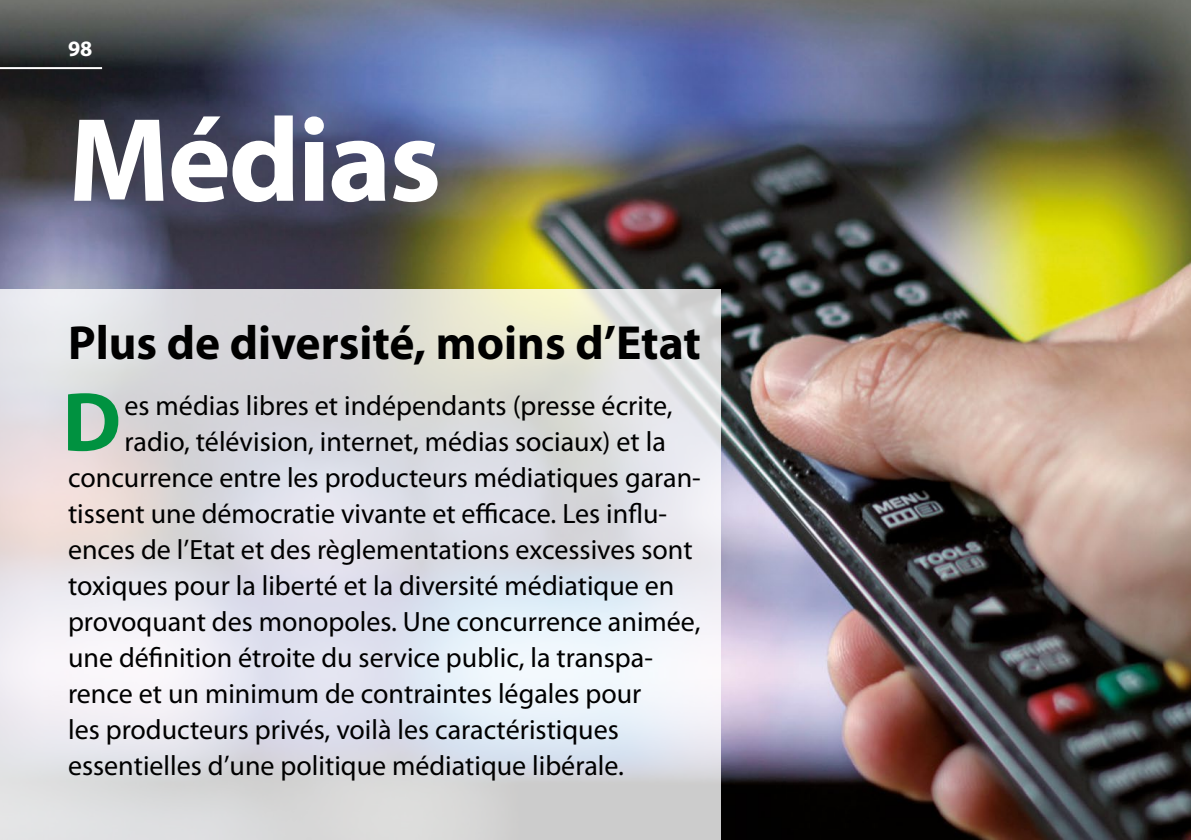
<style>
.page{position:relative;width:1191px;height:840px;background:#fff}
.page>*{position:absolute;margin:0;border:0;box-sizing:border-box;transform-origin:0 0}
.t1{font:700 120px "Myriad Pro";letter-spacing:-.02em;color:#fff}
.t2{font:700 84.4px "Myriad Pro";color:#009240}
.t3{font:700 48px "Myriad Pro";color:#000}
.t4{font:28px "Myriad Pro";color:#000}
.t5{font:700 22px "Myriad Pro";color:#fff}
</style>
<div class="page">
<img style="left:0;top:0;width:1191px;height:839px">
<svg style="left:0;top:289px;width:720px;height:550px;background:#e0e0e4"></svg>
<hr style="left:0;top:67px;width:102px;height:2px;background:#fff">
<p class="t5" style="left:68px;top:34px;width:26px">98</p>
<p class="t1" style="left:68px;top:82px;width:375px">Médias</p>
<p class="t3" style="left:68px;top:311px;width:634px">Plus de diversité, moins d’Etat</p>
<p class="t2" style="left:62px;top:367px;width:60px">D</p>
<p class="t4" style="left:125px;top:387px;width:549px">es médias libres et indépendants (presse écrite,</p>
<p class="t4" style="left:125px;top:423px;width:543px">radio, télévision, internet, médias sociaux) et la</p>
<p class="t4" style="left:68px;top:459px;width:634px">concurrence entre les producteurs médiatiques garan-</p>
<p class="t4" style="left:68px;top:495px;width:600px">tissent une démocratie vivante et efficace. Les influ-</p>
<p class="t4" style="left:68px;top:531px;width:626px">ences de l’Etat et des règlementations excessives sont</p>
<p class="t4" style="left:68px;top:567px;width:608px">toxiques pour la liberté et la diversité médiatique en</p>
<p class="t4" style="left:68px;top:603px;width:634px">provoquant des monopoles. Une concurrence animée,</p>
<p class="t4" style="left:68px;top:639px;width:585px">une définition étroite du service public, la transpa-</p>
<p class="t4" style="left:68px;top:675px;width:575px">rence et un minimum de contraintes légales pour</p>
<p class="t4" style="left:68px;top:711px;width:552px">les producteurs privés, voilà les caractéristiques</p>
<p class="t4" style="left:68px;top:747px;width:557px">essentielles d’une politique médiatique libérale.</p>
</div>
